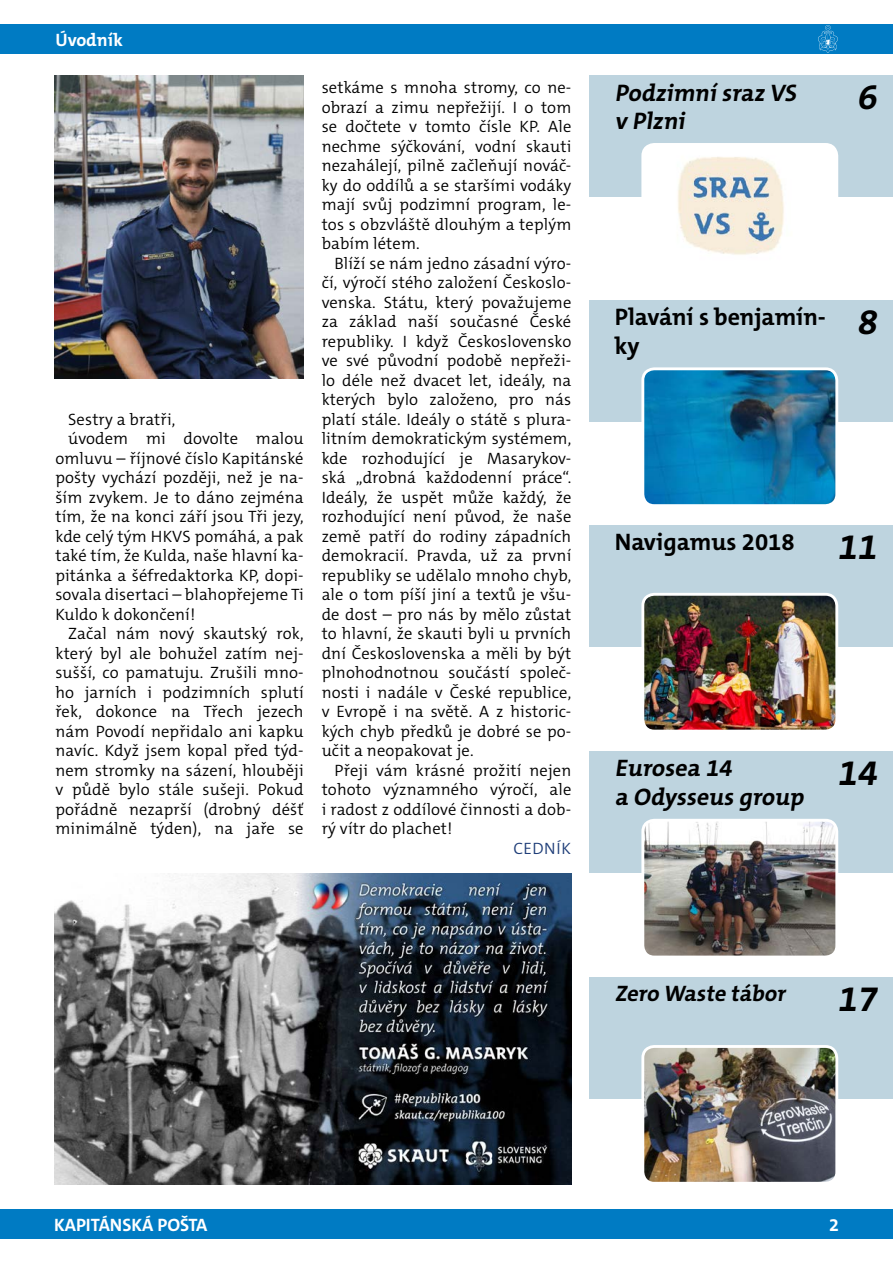
<style>
.page{position:relative;width:893px;height:1263px;background:#fff}
.page>*{position:absolute;margin:0;border:0;box-sizing:border-box;transform-origin:0 0}
.t1{font:700 36px "The Mix C5";color:#000}
.t2{font:700 24px/28.8px "The Mix C5";color:#000}
.t3{font:700 22.5px "The Mix C5";color:#000}
.t4{font:700 18px "The Mix C5";color:#fff}
.t5{font:300 16.5px/19.5px "The Mix C5";letter-spacing:.01em;color:#000;text-align:justify}
.t6{font:300 16.5px "The Mix C5";letter-spacing:.03em;color:#1e3d78}
.s1{font-family:"SKAUT";font-size:16.5px;color:#1d2343}
.s2{font-size:36px}
</style>
<div class="page">
<div style="left:0;top:1209px;width:893px;height:30px;background:#007bc3"></div>
<div style="left:0;top:24px;width:893px;height:30px;background:#007bc3"></div>
<svg style="left:818px;top:25px;width:20px;height:28px"></svg>
<div style="left:589px;top:75px;width:304px;height:122px;background:#bed4df"></div>
<img style="left:645px;top:147px;width:189px;height:108px">
<div style="left:641px;top:143px;width:197px;height:140px;border:3px solid #fff;border-radius:11px"></div>
<div style="left:589px;top:300px;width:304px;height:122px;background:#bed4df"></div>
<img style="left:645px;top:371px;width:189px;height:132px">
<div style="left:641px;top:367px;width:197px;height:140px;border:3px solid #fff;border-radius:11px"></div>
<div style="left:589px;top:525px;width:304px;height:122px;background:#bed4df"></div>
<img style="left:645px;top:594px;width:192px;height:134px">
<div style="left:641px;top:593px;width:197px;height:139px;border:3px solid #fff;border-radius:11px"></div>
<div style="left:589px;top:751px;width:304px;height:122px;background:#bed4df"></div>
<div style="left:589px;top:977px;width:304px;height:122px;background:#bed4df"></div>
<img style="left:645px;top:1049px;width:189px;height:132px">
<div style="left:641px;top:1045px;width:197px;height:140px;border:3px solid #fff;border-radius:11px"></div>
<img style="left:645px;top:820px;width:192px;height:134px">
<div style="left:641px;top:819px;width:197px;height:139px;border:3px solid #fff;border-radius:11px"></div>
<img style="left:54px;top:75px;width:250px;height:303px">
<img style="left:54px;top:873px;width:517px;height:312px">
<p class="t4" style="left:55px;top:28px;width:75px">Úvodn k<span class="s1">»</span></p>
<p class="t4" style="left:55px;top:28px;width:59px">záhlaví</p>
<p class="t5" style="left:68px;top:409px;width:109px">Sestry a bratři,</p>
<p class="t5" style="left:68px;top:429px;width:237px">úvodem mi dovolte malou</p>
<p class="t5" style="left:55px;top:448px;width:250px">omluvu – říjnové číslo Kapitánské</p>
<p class="t5" style="left:55px;top:468px;width:250px">pošty vychází později, než je na-</p>
<p class="t5" style="left:55px;top:487px;width:250px">ším zvykem. Je to dáno zejména</p>
<p class="t5" style="left:55px;top:507px;width:250px">tím, že na konci září jsou Tři jezy,</p>
<p class="t5" style="left:55px;top:526px;width:250px">kde celý tým HKVS pomáhá, a pak</p>
<p class="t5" style="left:55px;top:546px;width:250px">také tím, že Kulda, naše hlavní ka-</p>
<p class="t5" style="left:55px;top:565px;width:250px">pitánka a šéfredaktorka KP, dopi-</p>
<p class="t5" style="left:55px;top:585px;width:250px">sovala disertaci – blahopřejeme Ti</p>
<p class="t5" style="left:55px;top:604px;width:141px">Kuldo k dokončení!</p>
<p class="t5" style="left:68px;top:624px;width:237px">Začal nám nový skautský rok,</p>
<p class="t5" style="left:55px;top:643px;width:250px">který byl ale bohužel zatím nej-</p>
<p class="t5" style="left:55px;top:663px;width:250px">sušší, co pamatuju. Zrušili mno-</p>
<p class="t5" style="left:55px;top:682px;width:250px">ho jarních i podzimních splutí</p>
<p class="t5" style="left:55px;top:702px;width:250px">řek, dokonce na Třech jezech</p>
<p class="t5" style="left:55px;top:721px;width:250px">nám Povodí nepřidalo ani kapku</p>
<p class="t5" style="left:55px;top:741px;width:250px">navíc. Když jsem kopal před týd-</p>
<p class="t5" style="left:55px;top:760px;width:250px">nem stromky na sázení, hlouběji</p>
<p class="t5" style="left:55px;top:780px;width:250px">v půdě bylo stále sušeji. Pokud</p>
<p class="t5" style="left:55px;top:799px;width:250px">pořádně nezaprší (drobný déšť</p>
<p class="t5" style="left:55px;top:819px;width:250px">minimálně týden), na jaře se</p>
<p class="t5" style="left:322px;top:78px;width:251px">setkáme s mnoha stromy, co ne&shy;obrazí a zimu nepřežijí. I o tom se dočtete v tomto čísle KP. Ale nechme sýčkování, vodní skauti nezahálejí, pilně začleňují nováč&shy;ky do oddílů a se staršími vodáky mají svůj podzimní program, le&shy;tos s obzvláště dlouhým a teplým babím létem.</p>
<p class="t5" style="left:322px;top:253px;width:251px;text-indent:13px">Blíží se nám jedno zásadní výro&shy;čí, výročí stého založení Českoslo&shy;venska. Státu, který považujeme za základ naší současné České republiky. I když Československo ve své původní podobě nepřeži&shy;lo déle než dvacet let, ideály, na kterých bylo založeno, pro nás platí stále. Ideály o státě s plura&shy;litním demokratickým systémem, kde rozhodující je Masarykov&shy;ská „drobná každodenní práce“.<br>Ideály, že uspět může každý, že rozhodující není původ, že naše země patří do rodiny západních demokracií. Pravda, už za první republiky se udělalo mnoho chyb, ale o tom píší jiní a textů je všu&shy;de dost – pro nás by mělo zůstat to hlavní, že skauti byli u prvních dní Československa a měli by být plnohodnotnou součástí společ&shy;nosti i nadále v České republice, v Evropě i na světě. A z historic&shy;kých chyb předků je dobré se po&shy;učit a neopakovat je.</p>
<p class="t5" style="left:322px;top:760px;width:251px;text-indent:13px">Přeji vám krásné prožití nejen tohoto významného výročí, ale i radost z oddílové činnosti a dob&shy;rý vítr do plachet!</p>
<p class="t6" style="left:513px;top:838px;width:59px">CEDNÍK</p>
<h2 class="t2" style="left:615px;top:78px;width:187px">Podzimnísraz VS v Plzni</h2>
<h1 class="t1" style="left:857px;top:74px;width:28px">6</h1>
<h2 class="t2" style="left:615px;top:303px;width:213px">Plavání s benjamín&shy;ky</h2>
<h1 class="t1" style="left:857px;top:298px;width:28px">8</h1>
<h2 class="t2" style="left:615px;top:528px;width:270px">Navigamus 2018 <span class="s2">11</span></h2>
<h2 class="t2" style="left:615px;top:754px;width:195px">Eurosea 14<br>a Odysseus group</h2>
<h1 class="t1" style="left:837px;top:750px;width:48px">14</h1>
<h3 class="t3" style="left:615px;top:979px;width:176px">Zero Waste tábor</h3>
<h1 class="t1" style="left:837px;top:976px;width:48px">17</h1>
<p class="t4" style="left:54px;top:1213px;width:155px">KAPITÁNSKÁ POŠTA</p>
<p class="t4" style="left:829px;top:1213px;width:11px">2</p>
</div>
